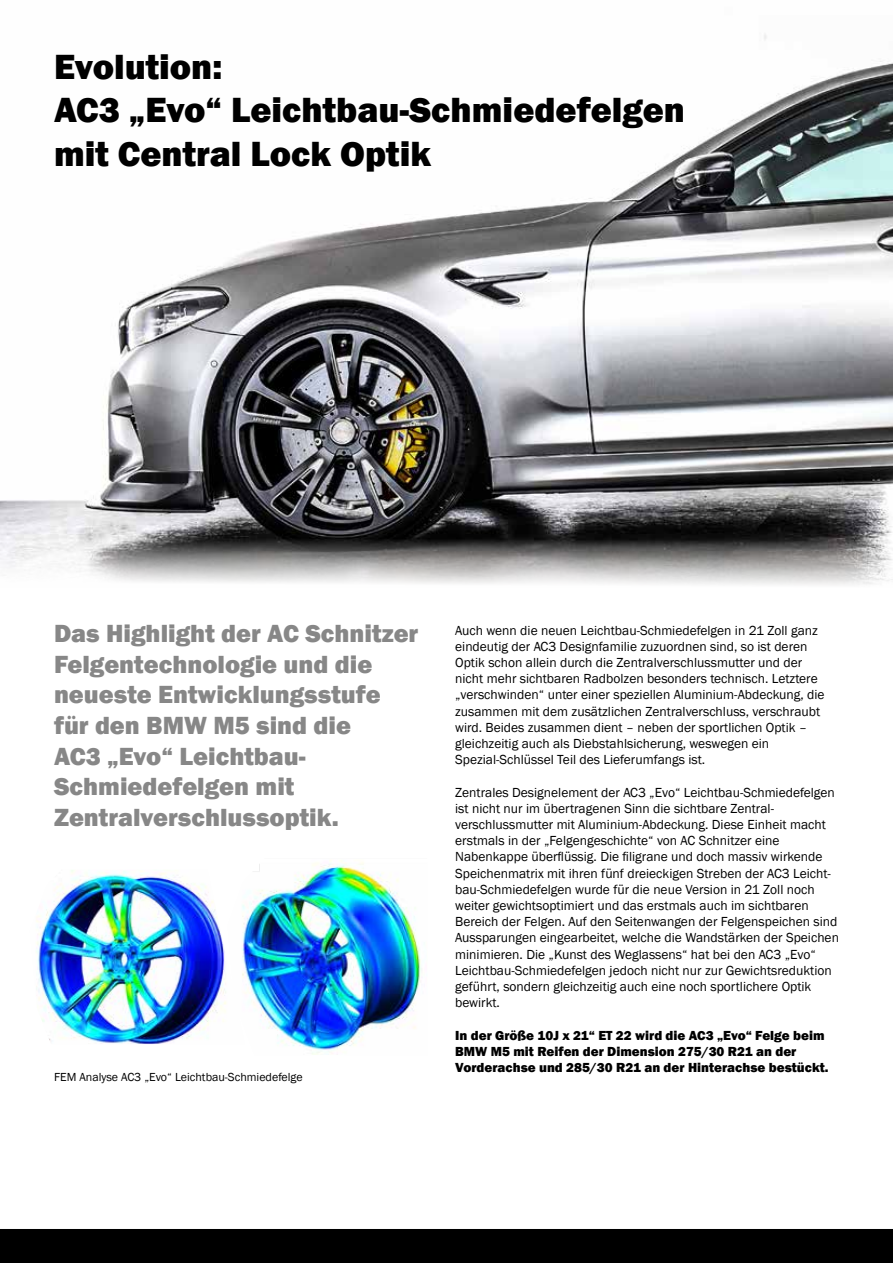
<style>
.page{position:relative;width:893px;height:1263px;background:#fff}
.page>*{position:absolute;margin:0;border:0;box-sizing:border-box;transform-origin:0 0}
.t1{font:800 36px/43.2px "Franklin Gothic";color:#000}
.t2{font:800 25.5px/30.6px "Franklin Gothic";color:#878787}
.t3{font:13.5px/16.2px "Franklin Gothic";color:#000}
.t4{font:800 13.5px/16.2px "Franklin Gothic";color:#000}
.t5{font:12px "Franklin Gothic";color:#000}
</style>
<div class="page">
<img style="left:0;top:34px;width:893px;height:551px">
<div style="left:0;top:1229px;width:893px;height:34px;background:#000"></div>
<img style="left:36px;top:870px;width:190px;height:174px">
<img style="left:242px;top:860px;width:180px;height:195px">
<h1 class="t1" style="left:54px;top:45px;width:633px">Evolution:<br>AC3 „Evo“ Leichtbau-Schmiedefelgen mit Central Lock Optik</h1>
<h2 class="t2" style="left:54px;top:618px;width:366px">Das Highlight der AC Schnitzer<br>Felgentechnologie und die neueste Entwicklungsstufe für den BMW M5 sind die<br>AC3 „Evo“ Leichtbau-<br>Schmiedefelgen mit<br>Zentralverschlussoptik.</h2>
<p class="t3" style="left:455px;top:622px;width:371px">Auch wenn die neuen Leichtbau-Schmiedefelgen in 21 Zoll ganz eindeutig der AC3 Designfamilie zuzuordnen sind, so ist deren Optik schon allein durch die Zentralverschlussmutter und der nicht mehr sichtbaren Radbolzen besonders technisch. Letztere „verschwinden“ unter einer speziellen Aluminium-Abdeckung, die zusammen mit dem zusätzlichen Zentralverschluss, verschraubt wird. Beides zusammen dient – neben der sportlichen Optik – gleichzeitig auch als Diebstahlsicherung, weswegen ein Spezial-Schlüssel Teil des Lieferumfangs ist.</p>
<p class="t3" style="left:455px;top:784px;width:385px">Zentrales Designelement der AC3 „Evo“ Leichtbau-Schmiedefelgen ist nicht nur im übertragenen Sinn die sichtbare Zentral&shy;verschlussmutter mit Aluminium-Abdeckung. Diese Einheit macht erstmals in der „Felgengeschichte“ von AC Schnitzer eine Nabenkappe überflüssig. Die filigrane und doch massiv wirkende Speichenmatrix mit ihren fünf dreieckigen Streben der AC3 Leicht&shy;bau-Schmiedefelgen wurde für die neue Version in 21 Zoll noch weiter gewichtsoptimiert und das erstmals auch im sichtbaren Bereich der Felgen. Auf den Seitenwangen der Felgenspeichen sind Aussparungen eingearbeitet, welche die Wandstärken der Speichen minimieren. Die „Kunst des Weglassens“ hat bei den AC3 „Evo“ Leichtbau-Schmiedefelgen jedoch nicht nur zur Gewichtsreduktion geführt, sondern gleichzeitig auch eine noch sportlichere Optik bewirkt.</p>
<p class="t4" style="left:455px;top:1027px;width:375px">In der Größe 10J x 21“ ET 22 wird die AC3 „Evo“ Felge beim<br>BMW M5 mit Reifen der Dimension 275/30 R21 an der<br>Vorderachse und 285/30 R21 an der Hinterachse bestückt.</p>
<p class="t5" style="left:54px;top:1069px;width:250px">FEM Analyse AC3 „Evo“ Leichtbau-Schmiedefelge</p>
</div>
